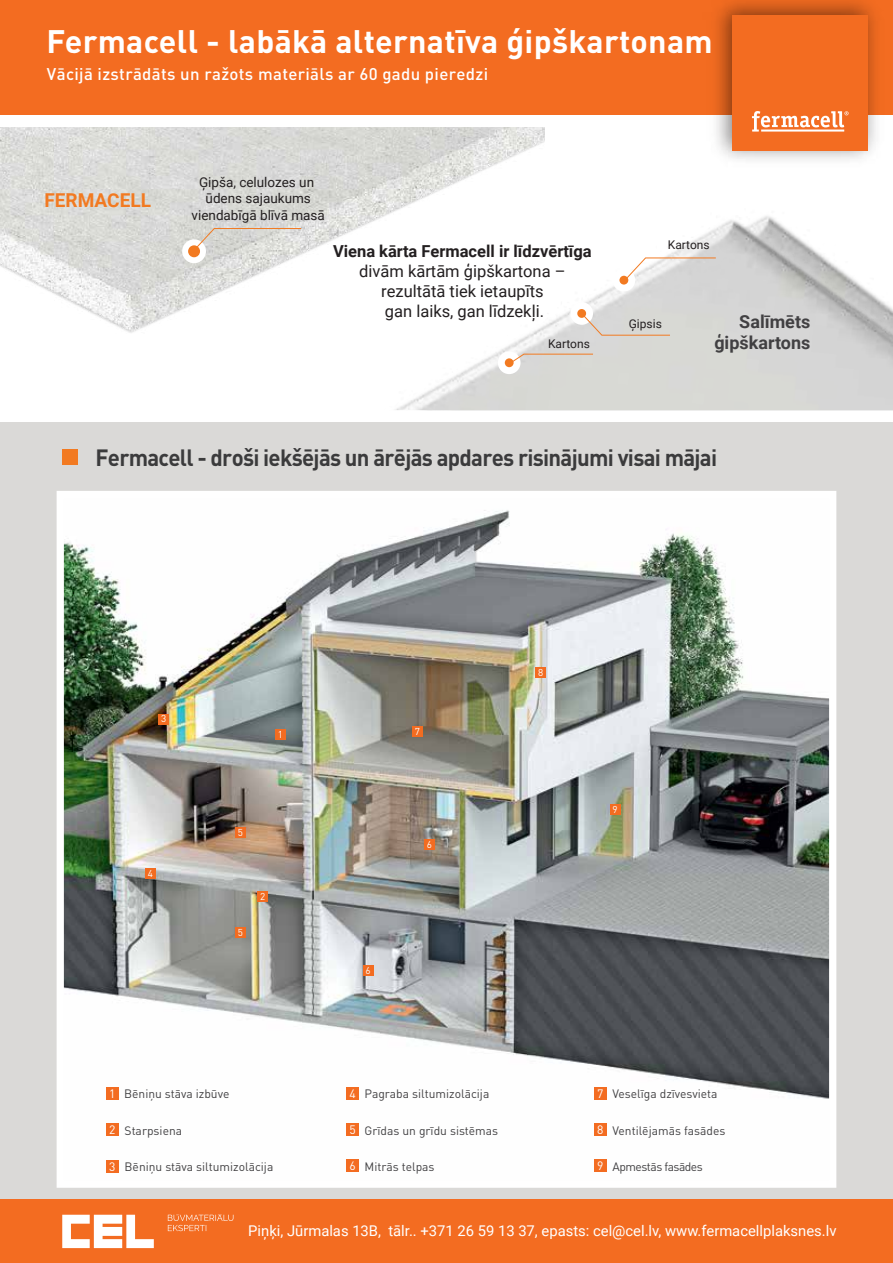
<style>
.page{position:relative;width:893px;height:1263px;background:#fff}
.page>*{position:absolute;margin:0;border:0;box-sizing:border-box;transform-origin:0 0}
.t1{font:700 32.1px "DIN Pro";letter-spacing:.01em;color:#fff}
.t2{font:700 23.25px "DIN Pro";letter-spacing:-.03em;color:#3b3b3c;scale:.95 1}
.t3{font:700 19.05px "Roboto";color:#f27a21}
.t4{font:700 18px/21.6px "Roboto";color:#414042;text-align:right}
.t5{font:500 16.8px "DIN Pro";letter-spacing:.02em;color:#fff}
.t6{font:16.5px/19.8px "Roboto";color:#231f20;text-align:center}
.t7{font:700 16.5px "Roboto";color:#231f20}
.t8{font:14.85px "Roboto";color:#fff}
.t9{font:13.5px/16.2px "Roboto";color:#231f20;text-align:center}
.t10{font:12px "DIN Pro";color:#414042}
.t11{font:12px "Roboto";color:#231f20}
.t12{font:12px "DIN Pro";letter-spacing:-.04em;color:#414042}
.t13{font:9.9px "DIN Pro";color:#fff}
.s1{color:#fff}
</style>
<div class="page">
<div style="left:0;top:0;width:893px;height:114px;background:#f36c21"></div>
<div style="left:0;top:423px;width:893px;height:776px;background:#dad9d7"></div>
<img style="left:0;top:127px;width:545px;height:206px">
<img style="left:384px;top:182px;width:509px;height:228px">
<div style="left:498px;top:351px;width:23px;height:23px;background:#fff;border-radius:50%"></div>
<svg style="left:514px;top:354px;width:80px;height:10px"></svg>
<div style="left:505px;top:358px;width:9px;height:9px;background:#f27a21;border-radius:50%"></div>
<div style="left:570px;top:302px;width:23px;height:23px;background:#fff;border-radius:50%"></div>
<div style="left:577px;top:309px;width:9px;height:9px;background:#f27a21;border-radius:50%"></div>
<div style="left:613px;top:269px;width:22px;height:22px;background:#fff;border-radius:50%"></div>
<div style="left:619px;top:276px;width:9px;height:9px;background:#f27a21;border-radius:50%"></div>
<div style="left:182px;top:239px;width:24px;height:24px;background:#fff;border-radius:50%"></div>
<svg style="left:193px;top:228px;width:109px;height:23px"></svg>
<div style="left:188px;top:245px;width:12px;height:12px;background:#f27a21;border-radius:50%"></div>
<svg style="left:624px;top:257px;width:92px;height:23px"></svg>
<svg style="left:581px;top:313px;width:90px;height:23px"></svg>
<div style="left:62px;top:449px;width:16px;height:16px;background:#f27a21"></div>
<img style="left:65px;top:499px;width:763px;height:681px">
<div style="left:145px;top:869px;width:11px;height:10px;background:#f36c21"></div>
<div style="left:235px;top:827px;width:11px;height:11px;background:#f36c21"></div>
<div style="left:412px;top:726px;width:11px;height:10px;background:#f36c21"></div>
<div style="left:535px;top:667px;width:11px;height:11px;background:#f36c21"></div>
<div style="left:610px;top:804px;width:10px;height:11px;background:#f36c21"></div>
<div style="left:363px;top:965px;width:10px;height:10px;background:#f36c21"></div>
<div style="left:424px;top:839px;width:10px;height:11px;background:#f36c21"></div>
<div style="left:258px;top:891px;width:10px;height:11px;background:#f36c21"></div>
<div style="left:159px;top:714px;width:10px;height:10px;background:#f36c21"></div>
<div style="left:275px;top:729px;width:11px;height:11px;background:#f36c21"></div>
<div style="left:106px;top:1087px;width:13px;height:13px;background:#f36c21"></div>
<div style="left:106px;top:1123px;width:13px;height:13px;background:#f36c21"></div>
<div style="left:106px;top:1160px;width:13px;height:13px;background:#f36c21"></div>
<div style="left:346px;top:1087px;width:13px;height:13px;background:#f36c21"></div>
<div style="left:346px;top:1123px;width:13px;height:13px;background:#f36c21"></div>
<div style="left:346px;top:1159px;width:13px;height:13px;background:#f36c21"></div>
<div style="left:594px;top:1087px;width:13px;height:13px;background:#f36c21"></div>
<div style="left:594px;top:1123px;width:13px;height:13px;background:#f36c21"></div>
<div style="left:594px;top:1159px;width:13px;height:13px;background:#f36c21"></div>
<div style="left:235px;top:927px;width:11px;height:10px;background:#f36c21"></div>
<div style="left:57px;top:491px;width:779px;height:697px;border:7px solid #fff"></div>
<div style="left:0;top:1199px;width:893px;height:64px;background:#f36c21"></div>
<svg style="left:62px;top:1215px;width:92px;height:33px"></svg>
<svg style="left:168px;top:1215px;width:65px;height:16px"></svg>
<img style="left:703px;top:0;width:186px;height:160px">
<div style="left:733px;top:16px;width:135px;height:135px;background:#f36c21"></div>
<svg style="left:752px;top:111px;width:97px;height:21px"></svg>
<h1 class="t1" style="left:46px;top:15px;width:668px">Fermacell - labākā alternatīva ģipškartonam</h1>
<h3 class="t5" style="left:47px;top:60px;width:443px">Vācijā izstrādāts un ražots materiāls ar 60 gadu pieredzi</h3>
<h3 class="t3" style="left:44px;top:187px;width:108px">FERMACELL</h3>
<p class="t9" style="left:192px;top:174px;width:135px">Ģipša, celulozes un ūdens sajaukums viendabīgā blīvā masā</p>
<h3 class="t7" style="left:333px;top:240px;width:260px">Viena kārta Fermacell ir līdzvērtīga</h3>
<h3 class="t6" style="left:359px;top:261px;width:208px">divām kārtām ģipškartona – rezultātā tiek ietaupīts<br>gan laiks, gan līdzekļi.</h3>
<p class="t11" style="left:548px;top:336px;width:43px">Kartons</p>
<p class="t11" style="left:668px;top:237px;width:43px">Kartons</p>
<p class="t11" style="left:629px;top:315px;width:35px">Ģipsis</p>
<h3 class="t4" style="left:714px;top:310px;width:98px">Salīmēts ģipškartons</h3>
<h2 class="t2" style="left:96px;top:438px;width:656px">Fermacell - droši iekšējās un ārējās apdares risinājumi visai mājai</h2>
<p class="t13" style="left:161px;top:711px;width:7px">3</p>
<p class="t13" style="left:148px;top:866px;width:7px">4</p>
<p class="t13" style="left:278px;top:727px;width:7px">1</p>
<p class="t13" style="left:238px;top:824px;width:7px">5</p>
<p class="t13" style="left:238px;top:924px;width:7px">5</p>
<p class="t13" style="left:260px;top:888px;width:7px">2</p>
<p class="t10" style="left:109px;top:1084px;width:122px"><span class="s1">1</span> Bēniņu stāva izbūve</p>
<p class="t10" style="left:109px;top:1121px;width:75px"><span class="s1">2</span> Starpsiena</p>
<p class="t10" style="left:109px;top:1157px;width:166px"><span class="s1">3</span> Bēniņu stāva siltumizolācija</p>
<p class="t13" style="left:415px;top:723px;width:7px">7</p>
<p class="t13" style="left:427px;top:836px;width:7px">6</p>
<p class="t13" style="left:538px;top:665px;width:7px">8</p>
<p class="t13" style="left:366px;top:962px;width:7px">6</p>
<p class="t10" style="left:349px;top:1084px;width:141px"><span class="s1">4</span> Pagraba siltumizolācija</p>
<p class="t10" style="left:349px;top:1121px;width:150px"><span class="s1">5</span> Grīdas un grīdu sistēmas</p>
<p class="t10" style="left:349px;top:1157px;width:87px"><span class="s1">6</span> Mitrās telpas</p>
<p class="t13" style="left:613px;top:801px;width:7px">9</p>
<p class="t10" style="left:597px;top:1084px;width:122px"><span class="s1">7</span> Veselīga dzīvesvieta</p>
<p class="t10" style="left:597px;top:1121px;width:130px"><span class="s1">8</span> Ventilējamās fasādes</p>
<p class="t12" style="left:597px;top:1157px;width:107px"><span class="s1">9</span> Apmestās fasādes</p>
<p class="t8" style="left:248px;top:1221px;width:590px">Piņķi, Jūrmalas 13B, tālr.. +371 26 59 13 37, epasts: cel@cel.lv, www.fermacellplaksnes.lv</p>
</div>
